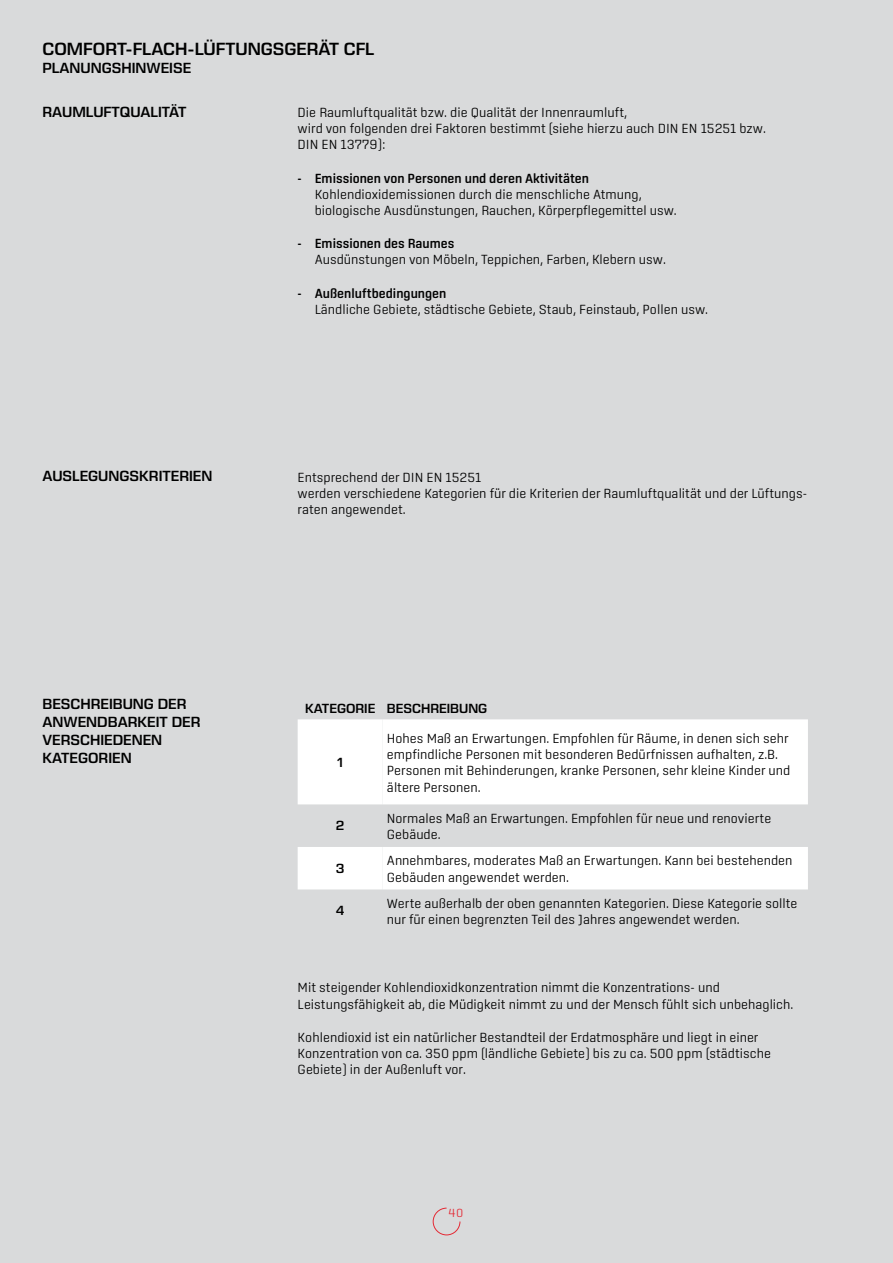
<style>
.page{position:relative;width:893px;height:1263px;background:#d9dadb}
.page>*{position:absolute;margin:0;border:0;box-sizing:border-box;transform-origin:0 0}
.t1{font:600 18px "Eurostile Next LT Pro";color:#000}
.t2{font:600 15px/18px "Eurostile Next LT Pro";color:#000}
.t3{font:300 13.5px/16.2px "Center";color:#000}
.t4{font:500 13.5px "Center";color:#000}
.t5{font:600 13.5px "Eurostile Next LT Pro";color:#000}
.t6{font:300 12px "Center";color:#e42934}
</style>
<div class="page">
<svg style="left:432px;top:1207px;width:29px;height:29px"></svg>
<svg style="left:298px;top:889px;width:510px;height:1px"></svg>
<svg style="left:298px;top:719px;width:85px;height:170px"></svg>
<svg style="left:383px;top:719px;width:425px;height:170px;fill:#fff"></svg>
<h1 class="t1" style="left:43px;top:39px;width:333px">COMFORT-FLACH-LÜFTUNGSGERÄT CFL</h1>
<p class="t2" style="left:43px;top:59px;width:150px">PLANUNGSHINWEISE</p>
<p class="t2" style="left:43px;top:103px;width:145px">RAUMLUFTQUALITÄT</p>
<p class="t3" style="left:298px;top:104px;width:470px">Die Raumluftqualität bzw. die Qualität der Innenraumluft,<br>wird von folgenden drei Faktoren bestimmt (siehe hierzu auch DIN EN 15251 bzw.<br>DIN EN 13779):</p>
<p class="t4" style="left:298px;top:170px;width:293px">- Emissionen von Personen und deren Aktivitäten</p>
<p class="t3" style="left:315px;top:186px;width:364px">Kohlendioxidemissionen durch die menschliche Atmung, biologische Ausdünstungen, Rauchen, Körperpflegemittel usw.</p>
<p class="t4" style="left:298px;top:236px;width:158px">- Emissionen des Raumes</p>
<p class="t3" style="left:315px;top:251px;width:353px">Ausdünstungen von Möbeln, Teppichen, Farben, Klebern usw.</p>
<p class="t4" style="left:298px;top:285px;width:150px">- Außenluftbedingungen</p>
<p class="t3" style="left:315px;top:301px;width:395px">Ländliche Gebiete, städtische Gebiete, Staub, Feinstaub, Pollen usw.</p>
<p class="t2" style="left:43px;top:467px;width:171px">AUSLEGUNGSKRITERIEN</p>
<p class="t3" style="left:298px;top:469px;width:511px">Entsprechend der DIN EN 15251<br>werden verschiedene Kategorien für die Kriterien der Raumluftqualität und der Lüftungs&shy;raten angewendet.</p>
<p class="t2" style="left:43px;top:695px;width:159px">BESCHREIBUNG DER<br>ANWENDBARKEIT DER<br>VERSCHIEDENEN<br>KATEGORIEN</p>
<p class="t5" style="left:305px;top:701px;width:184px">KATEGORIE BESCHREIBUNG</p>
<p class="t3" style="left:387px;top:730px;width:405px">Hohes Maß an Erwartungen. Empfohlen für Räume, in denen sich sehr empfindliche Personen mit besonderen Bedürfnissen aufhalten, z.B.<br>Personen mit Behinderungen, kranke Personen, sehr kleine Kinder und ältere Personen.</p>
<p class="t5" style="left:337px;top:754px;width:8px">1</p>
<p class="t5" style="left:336px;top:818px;width:10px">2</p>
<p class="t3" style="left:387px;top:810px;width:386px">Normales Maß an Erwartungen. Empfohlen für neue und renovierte<br>Gebäude.</p>
<p class="t5" style="left:336px;top:861px;width:10px">3</p>
<p class="t3" style="left:387px;top:852px;width:407px">Annehmbares, moderates Maß an Erwartungen. Kann bei bestehenden<br>Gebäuden angewendet werden.</p>
<p class="t5" style="left:336px;top:903px;width:10px">4</p>
<p class="t3" style="left:387px;top:895px;width:412px">Werte außerhalb der oben genannten Kategorien. Diese Kategorie sollte nur für einen begrenzten Teil des Jahres angewendet werden.</p>
<p class="t3" style="left:298px;top:979px;width:497px">Mit steigender Kohlendioxidkonzentration nimmt die Konzentrations- und<br>Leistungsfähigkeit ab, die Müdigkeit nimmt zu und der Mensch fühlt sich unbehaglich.</p>
<p class="t3" style="left:298px;top:1029px;width:475px">Kohlendioxid ist ein natürlicher Bestandteil der Erdatmosphäre und liegt in einer<br>Konzentration von ca. 350 ppm (ländliche Gebiete) bis zu ca. 500 ppm (städtische<br>Gebiete) in der Außenluft vor.</p>
<p class="t6" style="left:449px;top:1206px;width:16px">40</p>
</div>
